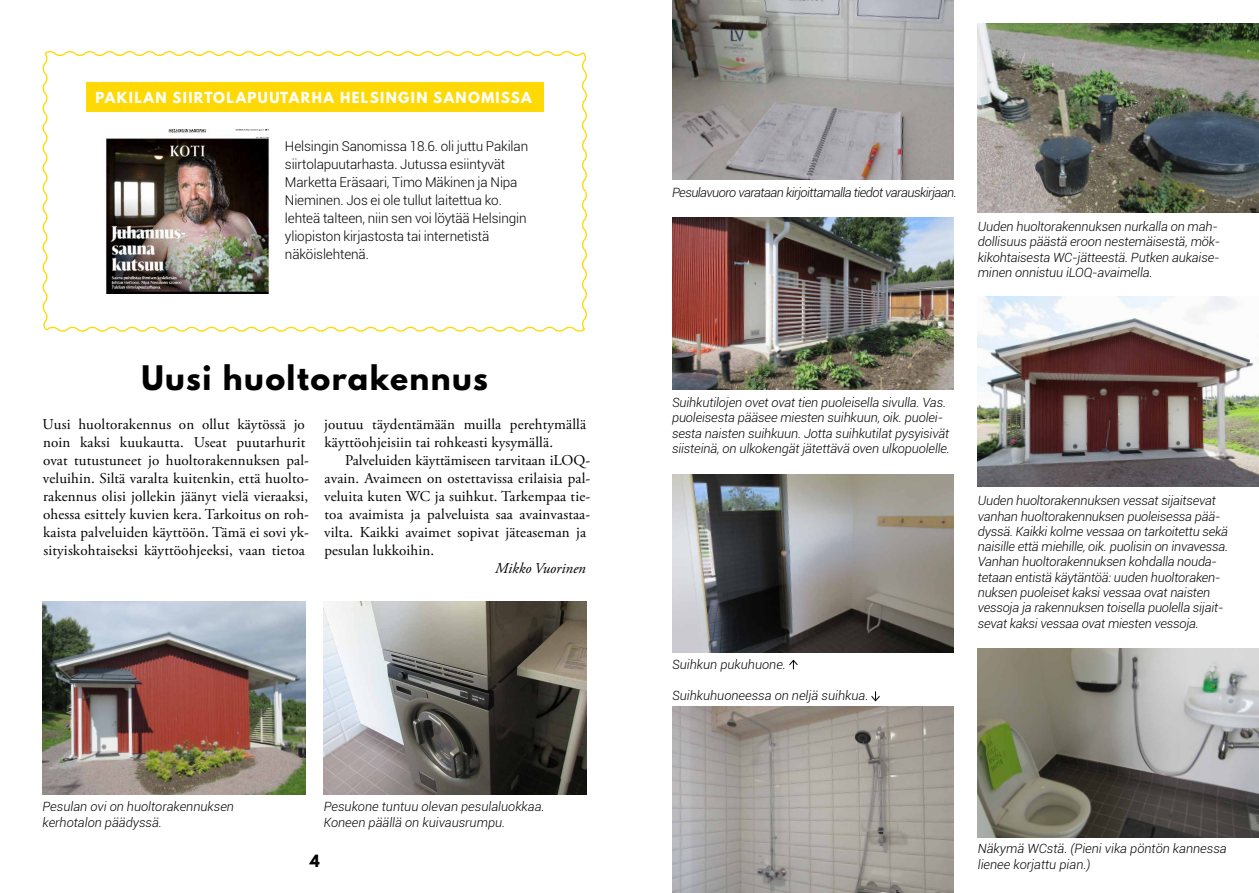
<style>
.page{position:relative;width:1259px;height:893px;background:#fff}
.page>*{position:absolute;margin:0;border:0;box-sizing:border-box;transform-origin:0 0}
.t1{font:700 30px "League Spartan";letter-spacing:.05em;color:#000}
.t2{font:15px/18px "Adobe Garamond Pro";letter-spacing:.01em;color:#000}
.t3{font:italic 15px "Adobe Garamond Pro";color:#000}
.t4{font:700 15px "League Spartan";color:#000}
.t5{font:300 13.5px/18px "Roboto";letter-spacing:-.01em;color:#000}
.t6{font:700 13.5px "League Spartan";letter-spacing:.1em;color:#fff}
.t7{font:italic 300 12.75px/15.3px "Roboto";letter-spacing:-.01em;color:#000}
.t8{font:italic 300 12.75px "Roboto";letter-spacing:-.04em;color:#000}
</style>
<div class="page">
<svg style="left:42px;top:51px;width:545px;height:281px"></svg>
<img style="left:104px;top:129px;width:167px;height:165px">
<img style="left:324px;top:601px;width:263px;height:193px">
<img style="left:43px;top:601px;width:263px;height:193px">
<img style="left:672px;top:0;width:281px;height:180px">
<img style="left:672px;top:217px;width:281px;height:172px">
<img style="left:977px;top:296px;width:282px;height:190px">
<img style="left:672px;top:707px;width:281px;height:186px">
<img style="left:977px;top:649px;width:282px;height:188px">
<div style="left:86px;top:82px;width:457px;height:30px;background:#fed906"></div>
<img style="left:672px;top:474px;width:281px;height:179px">
<img style="left:977px;top:24px;width:282px;height:188px">
<svg style="left:789px;top:659px;width:9px;height:10px"></svg>
<svg style="left:871px;top:691px;width:9px;height:11px"></svg>
<p class="t6" style="left:95px;top:87px;width:438px">PAKILAN SIIRTOLAPUUTARHA HELSINGIN SANOMISSA</p>
<p class="t5" style="left:285px;top:137px;width:245px">Helsingin Sanomissa 18.6. oli juttu Pakilan siirtolapuutarhasta. Jutussa esiintyvät Marketta Eräsaari, Timo Mäkinen ja Nipa Nieminen. Jos ei ole tullut laitettua ko. lehteä talteen, niin sen voi löytää Helsingin yliopiston kirjastosta tai internetistä näköislehtenä.</p>
<h1 class="t1" style="left:141px;top:354px;width:348px">Uusi huoltorakennus</h1>
<p class="t2" style="left:43px;top:416px;width:268px">Uusi huoltorakennus on ollut käytössä jo noin kaksi kuukautta. Useat puutarhurit ovat tutustuneet jo huoltorakennuksen pal&shy;veluihin. Siltä varalta kuitenkin, että huolto&shy;rakennus olisi jollekin jäänyt vielä vieraaksi, ohessa esittely kuvien kera. Tarkoitus on roh&shy;kaista palveluiden käyttöön. Tämä ei sovi yk&shy;sityiskohtaiseksi käyttöohjeeksi, vaan tietoa</p>
<p class="t2" style="left:324px;top:416px;width:263px">joutuu täydentämään muilla perehtymällä käyttöohjeisiin tai rohkeasti kysymällä.</p>
<p class="t2" style="left:324px;top:452px;width:268px;text-indent:21px">Palveluiden käyttämiseen tarvitaan iLOQ&shy;avain. Avaimeen on ostettavissa erilaisia pal&shy;veluita kuten WC ja suihkut. Tarkempaa tie&shy;toa avaimista ja palveluista saa avainvastaa&shy;vilta. Kaikki avaimet sopivat jäteaseman ja pesulan lukkoihin.</p>
<p class="t3" style="left:495px;top:559px;width:92px">Mikko Vuorinen</p>
<p class="t7" style="left:43px;top:799px;width:193px">Pesulan ovi on huoltorakennuksen kerhotalon päädyssä.</p>
<p class="t7" style="left:324px;top:799px;width:222px">Pesukone tuntuu olevan pesulaluokkaa.<br>Koneen päällä on kuivausrumpu.</p>
<p class="t4" style="left:310px;top:850px;width:11px">4</p>
<p class="t8" style="left:672px;top:183px;width:286px">Pesulavuoro varataan kirjoittamalla tiedot varauskirjaan.</p>
<p class="t7" style="left:977px;top:219px;width:244px">Uuden huoltorakennuksen nurkalla on mah&shy;dollisuus päästä eroon nestemäisestä, mök&shy;kikohtaisesta WC-jätteestä. Putken aukaise&shy;minen onnistuu iLOQ-avaimella.</p>
<p class="t7" style="left:672px;top:394px;width:279px">Suihkutilojen ovet ovat tien puoleisella sivulla. Vas. puoleisesta pääsee miesten suihkuun, oik. puolei&shy;sesta naisten suihkuun. Jotta suihkutilat pysyisivät siisteinä, on ulkokengät jätettävä oven ulkopuolelle.</p>
<p class="t7" style="left:672px;top:656px;width:115px">Suihkun pukuhuone.</p>
<p class="t7" style="left:672px;top:687px;width:198px">Suihkuhuoneessa on neljä suihkua.</p>
<p class="t7" style="left:977px;top:493px;width:252px">Uuden huoltorakennuksen vessat sijaitsevat vanhan huoltorakennuksen puoleisessa pää&shy;dyssä. Kaikki kolme vessaa on tarkoitettu sekä naisille että miehille, oik. puolisin on invavessa.<br>Vanhan huoltorakennuksen kohdalla nouda&shy;tetaan entistä käytäntöä: uuden huoltoraken&shy;nuksen puoleiset kaksi vessaa ovat naisten vessoja ja rakennuksen toisella puolella sijait&shy;sevat kaksi vessaa ovat miesten vessoja.</p>
<p class="t7" style="left:977px;top:841px;width:250px">Näkymä WCstä. (Pieni vika pöntön kannessa lienee korjattu pian.)</p>
</div>
